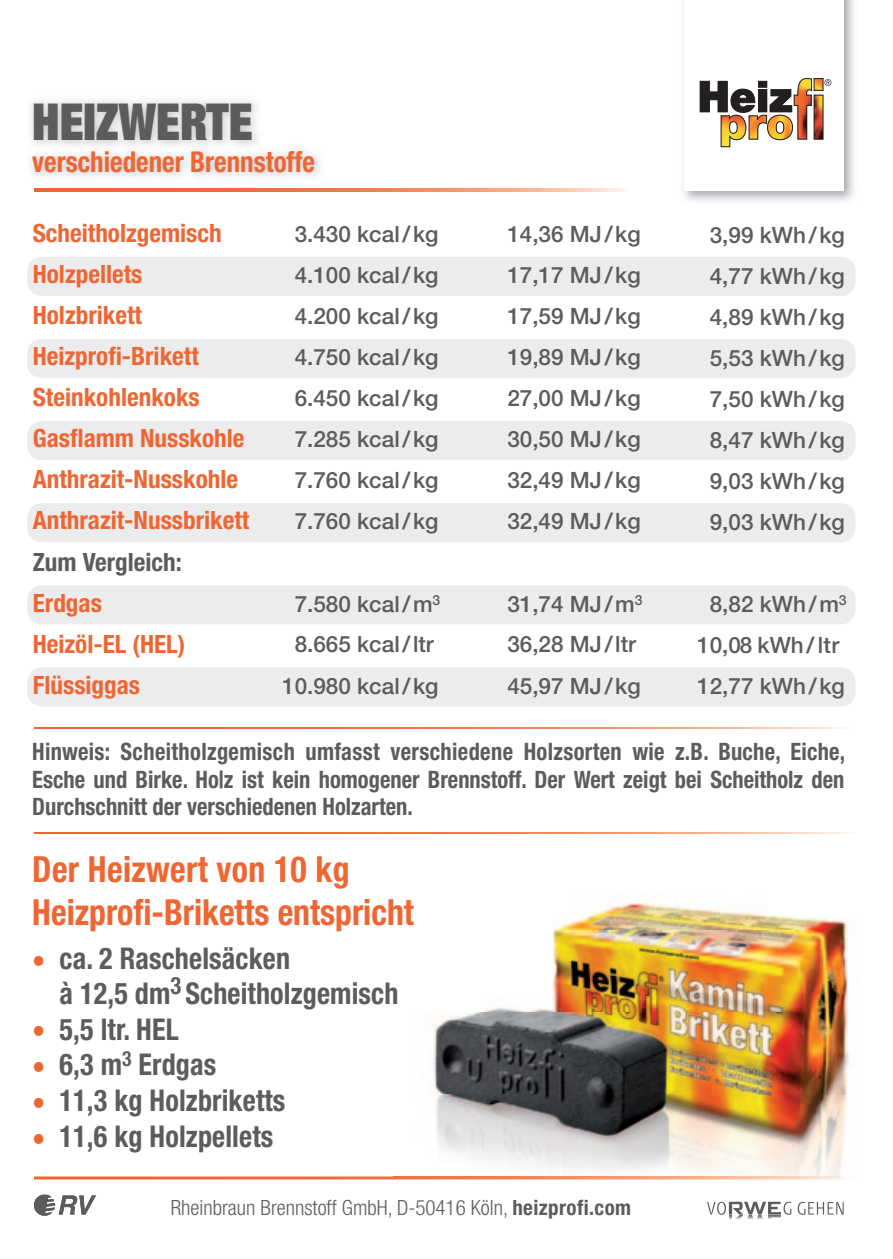
<style>
.page{position:relative;width:893px;height:1259px;background:#fff}
.page>*{position:absolute;margin:0;border:0;box-sizing:border-box;transform-origin:0 0}
.t1{font:900 expanded 51px "Helvetica Neue";color:#5c5c5f;scale:.94 1}
.t2{font:700 condensed 36px/43.2px "Helvetica Neue";color:#ef6633;scale:.94 1}
.t3{font:700 condensed 30px/34.8px "Helvetica Neue";letter-spacing:.005em;color:#5c5c5f;scale:.94 1}
.t4{font:700 condensed 28.8px "Helvetica Neue";color:#ef6633;scale:.94 1}
.t5{font:700 condensed 25.2px "Helvetica Neue";color:#ef6633}
.t6{font:700 condensed 25.2px "Helvetica Neue";color:#5c5c5f}
.t7{font:700 condensed 24px/27.6px "Helvetica Neue";color:#5c5c5f;text-align:justify;scale:.94 1}
.t8{font:500 22.5px "Helvetica Neue";color:#5c5c5f}
.t9{font:300 condensed 21px "Helvetica Neue";color:#5c5c5f}
.s1{font-size:28.2px;color:#ef6633}
.s2{font-weight:700}
</style>
<div class="page">
<div style="left:27px;top:503px;width:828px;height:39px;background:#ececee;border-radius:15px"></div>
<div style="left:27px;top:421px;width:828px;height:39px;background:#ececee;border-radius:15px"></div>
<div style="left:27px;top:667px;width:828px;height:39px;background:#ececee;border-radius:15px"></div>
<div style="left:27px;top:585px;width:828px;height:39px;background:#ececee;border-radius:15px"></div>
<div style="left:27px;top:339px;width:828px;height:39px;background:#ececee;border-radius:15px"></div>
<div style="left:27px;top:257px;width:828px;height:39px;background:#ececee;border-radius:15px"></div>
<img style="left:432px;top:903px;width:418px;height:273px">
<svg style="left:34px;top:832px;width:818px;height:1px"></svg>
<svg style="left:34px;top:727px;width:818px;height:2px;background:#f3885d"></svg>
<svg style="left:699px;top:78px;width:132px;height:70px"></svg>
<svg style="left:34px;top:188px;width:594px;height:3px;background:#f3885d"></svg>
<svg style="left:34px;top:1176px;width:818px;height:3px;background:#f39068"></svg>
<img style="left:394px;top:1176px;width:458px;height:1px">
<svg style="left:717px;top:1201px;width:9px;height:13px"></svg>
<svg style="left:707px;top:1202px;width:8px;height:12px"></svg>
<svg style="left:798px;top:1201px;width:46px;height:13px"></svg>
<svg style="left:729px;top:1201px;width:62px;height:18px"></svg>
<svg style="left:34px;top:1194px;width:62px;height:22px"></svg>
<h1 class="t1" style="left:32px;top:89px;width:236px">HEIZWERTE</h1>
<p class="t4" style="left:32px;top:144px;width:302px">verschiedener Brennstoffe</p>
<p class="t5" style="left:33px;top:218px;width:190px">Scheitholzgemisch</p>
<p class="t8" style="left:295px;top:220px;width:145px">3.430 kcal /kg</p>
<p class="t8" style="left:507px;top:220px;width:135px">14,36 MJ/kg</p>
<p class="t8" style="left:710px;top:221px;width:136px">3,99 kWh/kg</p>
<p class="t5" style="left:33px;top:259px;width:111px">Holzpellets</p>
<p class="t8" style="left:295px;top:261px;width:145px">4.100 kcal /kg</p>
<p class="t8" style="left:507px;top:261px;width:135px">17,17 MJ/kg</p>
<p class="t8" style="left:710px;top:262px;width:136px">4,77 kWh/kg</p>
<p class="t5" style="left:33px;top:300px;width:111px">Holzbrikett</p>
<p class="t8" style="left:295px;top:303px;width:145px">4.200 kcal /kg</p>
<p class="t8" style="left:507px;top:303px;width:135px">17,59 MJ/kg</p>
<p class="t8" style="left:710px;top:303px;width:136px">4,89 kWh/kg</p>
<p class="t5" style="left:33px;top:341px;width:168px">Heizprofi-Brikett</p>
<p class="t8" style="left:295px;top:344px;width:145px">4.750 kcal /kg</p>
<p class="t8" style="left:507px;top:344px;width:135px">19,89 MJ/kg</p>
<p class="t8" style="left:710px;top:344px;width:136px">5,53 kWh/kg</p>
<p class="t5" style="left:33px;top:382px;width:168px">Steinkohlenkoks</p>
<p class="t8" style="left:295px;top:385px;width:145px">6.450 kcal /kg</p>
<p class="t8" style="left:507px;top:385px;width:135px">27,00 MJ/kg</p>
<p class="t8" style="left:710px;top:385px;width:136px">7,50 kWh/kg</p>
<p class="t5" style="left:33px;top:423px;width:213px">Gasflamm Nusskohle</p>
<p class="t8" style="left:295px;top:426px;width:145px">7.285 kcal /kg</p>
<p class="t8" style="left:507px;top:426px;width:135px">30,50 MJ/kg</p>
<p class="t8" style="left:710px;top:426px;width:136px">8,47 kWh/kg</p>
<p class="t5" style="left:33px;top:464px;width:207px">Anthrazit-Nusskohle</p>
<p class="t8" style="left:295px;top:467px;width:145px">7.760 kcal /kg</p>
<p class="t8" style="left:507px;top:467px;width:135px">32,49 MJ/kg</p>
<p class="t8" style="left:710px;top:467px;width:136px">9,03 kWh/kg</p>
<p class="t5" style="left:33px;top:505px;width:218px">Anthrazit-Nussbrikett</p>
<p class="t8" style="left:295px;top:508px;width:145px">7.760 kcal /kg</p>
<p class="t8" style="left:507px;top:508px;width:135px">32,49 MJ/kg</p>
<p class="t8" style="left:710px;top:508px;width:136px">9,03 kWh/kg</p>
<p class="t6" style="left:33px;top:547px;width:151px">Zum Vergleich:</p>
<p class="t5" style="left:33px;top:588px;width:71px">Erdgas</p>
<p class="t8" style="left:295px;top:590px;width:147px">7.580 kcal /m<sup>3</sup></p>
<p class="t8" style="left:507px;top:590px;width:137px">31,74 MJ/m<sup>3</sup></p>
<p class="t8" style="left:710px;top:590px;width:138px">8,82 kWh/m<sup>3</sup></p>
<p class="t5" style="left:33px;top:628px;width:154px">Heizöl-EL (HEL)</p>
<p class="t8" style="left:295px;top:631px;width:141px">8.665 kcal /ltr</p>
<p class="t8" style="left:507px;top:631px;width:130px">36,28 MJ/ltr</p>
<p class="t8" style="left:697px;top:631px;width:143px">10,08 kWh/ ltr</p>
<p class="t5" style="left:33px;top:669px;width:109px">Flüssiggas</p>
<p class="t8" style="left:282px;top:672px;width:158px">10.980 kcal /kg</p>
<p class="t8" style="left:507px;top:672px;width:135px">45,97 MJ/kg</p>
<p class="t8" style="left:697px;top:672px;width:149px">12,77 kWh/kg</p>
<p class="t7" style="left:32px;top:737px;width:866px">Hinweis: Scheitholzgemisch umfasst verschiedene Holzsorten wie z.B. Buche, Eiche, Esche und Birke. Ho|z ist kein homogener Brennstoff. Der Wert zeigt bei Scheitholz den Durchschnitt der verschiedenen Holzarten.</p>
<h2 class="t2" style="left:32px;top:847px;width:407px">Der Heizwert von 10 kg<br>Heizprofi-Briketts entspricht</h2>
<h3 class="t3" style="left:60px;top:940px;width:362px;text-indent:-27px"><span class="s1">•</span> ca. 2 Raschelsäcken<br>à 12,5 dm<sup>3</sup> Scheitholzgemisch</h3>
<h3 class="t3" style="left:32px;top:1011px;width:157px"><span class="s1">•</span> 5,5 ltr. HEL</h3>
<h3 class="t3" style="left:32px;top:1047px;width:197px"><span class="s1">•</span> 6,3 m<sup>3</sup> Erdgas</h3>
<h3 class="t3" style="left:32px;top:1082px;width:271px"><span class="s1">•</span> 11,3 kg Holzbriketts</h3>
<h3 class="t3" style="left:32px;top:1118px;width:258px"><span class="s1">•</span> 11,6 kg Holzpellets</h3>
<p class="t9" style="left:171px;top:1195px;width:462px">Rheinbraun Brennstoff GmbH, D-50416 Köln, <span class="s2">heizprofi.com</span></p>
</div>
